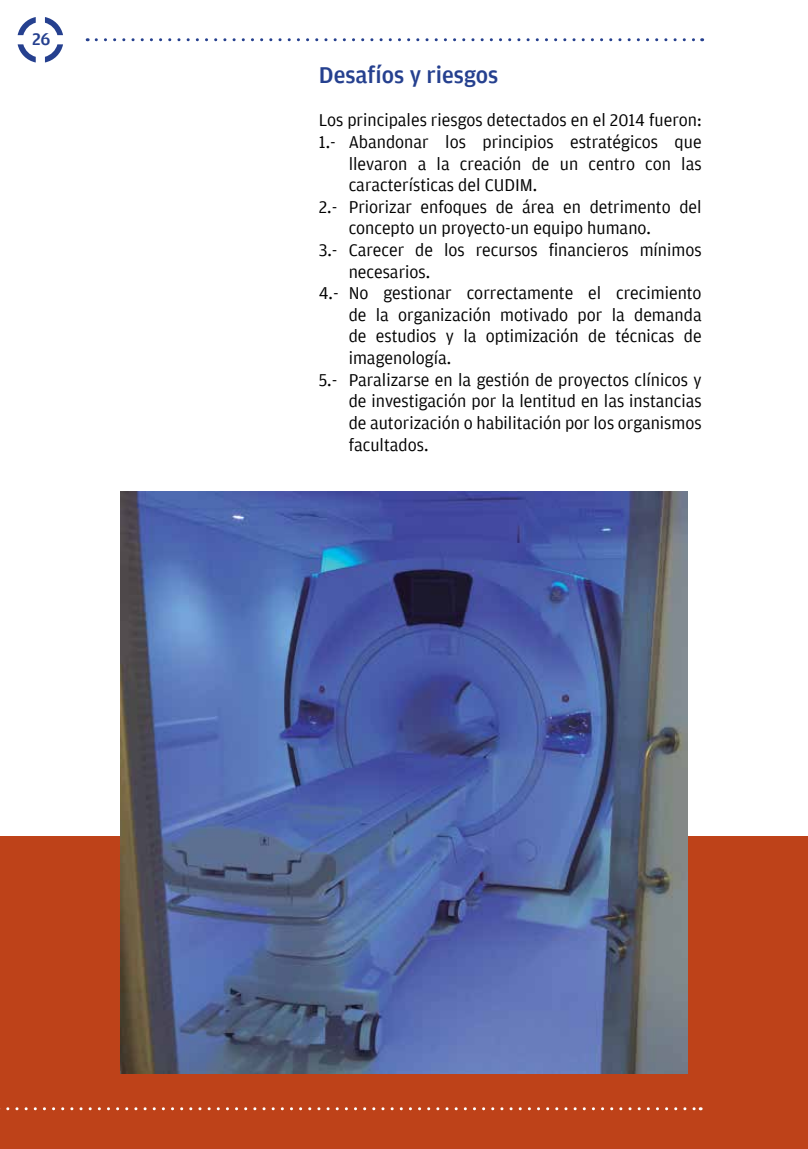
<style>
.page{position:relative;width:808px;height:1149px;background:#fff}
.page>*{position:absolute;margin:0;border:0;box-sizing:border-box;transform-origin:0 0}
.t1{font:500 24px "Amplitude";color:#25408f}
.t2{font:18px "Amplitude";color:#000}
.t3{font:500 18px "Amplitude";color:#25408f}
</style>
<div class="page">
<svg style="left:45px;top:44px;width:18px;height:18px"></svg>
<svg style="left:18px;top:44px;width:18px;height:18px"></svg>
<svg style="left:45px;top:17px;width:18px;height:18px"></svg>
<svg style="left:18px;top:17px;width:18px;height:18px"></svg>
<svg style="left:96px;top:38px;width:607px;height:3px"></svg>
<div style="left:0;top:836px;width:808px;height:312px;background:#be4219"></div>
<hr style="left:807px;top:0;width:1px;height:420px;background:#25408f">
<img style="left:120px;top:492px;width:568px;height:581px">
<svg style="left:0;top:1107px;width:701px;height:2px"></svg>
<p class="t3" style="left:32px;top:29px;width:20px">26</p>
<h1 class="t1" style="left:319px;top:62px;width:181px">Desafíos y riesgos</h1>
<p class="t2" style="left:319px;top:110px;width:384px">Los principales riesgos detectados en el 2014 fueron:</p>
<p class="t2" style="left:319px;top:132px;width:384px">1.- Abandonar los principios estratégicos que</p>
<p class="t2" style="left:349px;top:153px;width:354px">llevaron a la creación de un centro con las</p>
<p class="t2" style="left:349px;top:175px;width:190px">características del CUDIM.</p>
<p class="t2" style="left:319px;top:197px;width:384px">2.- Priorizar enfoques de área en detrimento del</p>
<p class="t2" style="left:349px;top:218px;width:304px">concepto un proyecto-un equipo humano.</p>
<p class="t2" style="left:319px;top:240px;width:384px">3.- Carecer de los recursos financieros mínimos</p>
<p class="t2" style="left:349px;top:261px;width:83px">necesarios.</p>
<p class="t2" style="left:319px;top:283px;width:384px">4.- No gestionar correctamente el crecimiento</p>
<p class="t2" style="left:349px;top:305px;width:354px">de la organización motivado por la demanda</p>
<p class="t2" style="left:349px;top:326px;width:354px">de estudios y la optimización de técnicas de</p>
<p class="t2" style="left:349px;top:348px;width:104px">imagenología.</p>
<p class="t2" style="left:319px;top:369px;width:384px">5.- Paralizarse en la gestión de proyectos clínicos y</p>
<p class="t2" style="left:349px;top:391px;width:354px">de investigación por la lentitud en las instancias</p>
<p class="t2" style="left:349px;top:413px;width:354px">de autorización o habilitación por los organismos</p>
<p class="t2" style="left:349px;top:434px;width:81px">facultados.</p>
</div>
